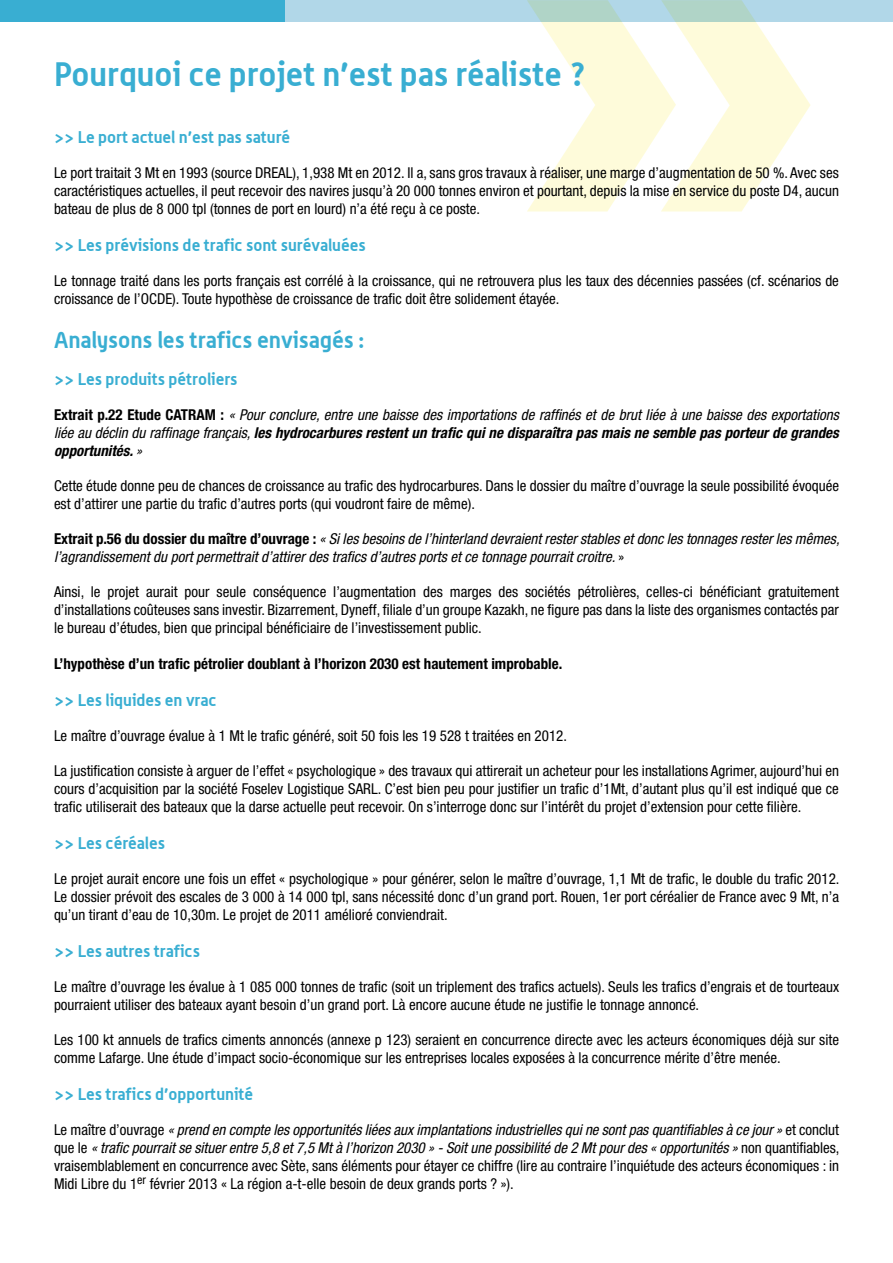
<style>
.page{position:relative;width:893px;height:1263px;background:#fff}
.page>*{position:absolute;margin:0;border:0;box-sizing:border-box;transform-origin:0 0}
.t1{font:700 33px "Alwyn";color:#39aed2}
.t2{font:700 22.5px "Alwyn";color:#39aed2}
.t3{font:700 16.5px "Alwyn";color:#39aed2}
.t4{font:condensed 15px/18px "Helvetica Neue";color:#000;text-align:justify}
.t5{font:italic condensed 15px/18px "Helvetica Neue";color:#000;text-align:justify}
.t6{font:700 condensed 15px "Helvetica Neue";color:#000}
.s1{font-weight:700;font-style:normal}
.s2{font-weight:700}
.s3{font-style:normal}
.s4{font-style:italic}
</style>
<div class="page">
<div style="left:0;top:0;width:893px;height:21px;background:#b1d7e8"></div>
<svg style="left:527px;top:0;width:284px;height:211px;fill:#fefbda"></svg>
<div style="left:0;top:0;width:285px;height:21px;background:#39aed2"></div>
<h1 class="t1" style="left:54px;top:54px;width:534px">Pourquoi ce projet n’est pas réaliste ?</h1>
<p class="t3" style="left:54px;top:127px;width:238px">&gt;&gt; Le port actuel n’est pas saturé</p>
<p class="t4" style="left:54px;top:164px;width:786px">Le port traitait 3 Mt en 1993 (source DREAL), 1,938 Mt en 2012. Il a, sans gros travaux à réaliser, une marge d’augmentation de 50 %. Avec ses caractéristiques actuelles, il peut recevoir des navires jusqu’à 20 000 tonnes environ et pourtant, depuis la mise en service du poste D4, aucun bateau de plus de 8 000 tpl (tonnes de port en lourd) n’a été reçu à ce poste.</p>
<p class="t3" style="left:54px;top:235px;width:313px">&gt;&gt; Les prévisions de trafic sont surévaluées</p>
<p class="t4" style="left:54px;top:271px;width:786px">Le tonnage traité dans les ports français est corrélé à la croissance, qui ne retrouvera plus les taux des décennies passées (cf. scénarios de croissance de l’OCDE). Toute hypothèse de croissance de trafic doit être solidement étayée.</p>
<h2 class="t2" style="left:54px;top:326px;width:312px">Analysons les trafics envisagés :</h2>
<p class="t3" style="left:54px;top:368px;width:185px">&gt;&gt; Les produits pétroliers</p>
<p class="t5" style="left:54px;top:405px;width:786px"><span class="s1">Extrait p.22 Etude CATRAM :</span> « Pour conclure, entre une baisse des importations de raffinés et de brut liée à une baisse des exportations liée au déclin du raffinage français, <span class="s2">les hydrocarbures restent un trafic qui ne disparaîtra pas mais ne semble pas porteur de grandes opportunités.</span> »</p>
<p class="t4" style="left:54px;top:476px;width:786px">Cette étude donne peu de chances de croissance au trafic des hydrocarbures. Dans le dossier du maître d’ouvrage la seule possibilité évoquée est d’attirer une partie du trafic d’autres ports (qui voudront faire de même).</p>
<p class="t5" style="left:54px;top:529px;width:787px"><span class="s1">Extrait p.56 du dossier du maître d’ouvrage :</span> « Si les besoins de l’hinterland devraient rester stables et donc les tonnages rester les mêmes, l’agrandissement du port permettrait d’attirer des trafics d’autres ports et ce tonnage pourrait croitre. <span class="s3">»</span></p>
<p class="t4" style="left:54px;top:582px;width:786px">Ainsi, le projet aurait pour seule conséquence l’augmentation des marges des sociétés pétrolières, celles-ci bénéficiant gratuitement d’installations coûteuses sans investir. Bizarrement, Dyneff, filiale d’un groupe Kazakh, ne figure pas dans la liste des organismes contactés par le bureau d’études, bien que principal bénéficiaire de l’investissement public.</p>
<p class="t6" style="left:54px;top:655px;width:510px">L’hypothèse d’un trafic pétrolier doublant à l’horizon 2030 est hautement improbable.</p>
<p class="t3" style="left:54px;top:690px;width:164px">&gt;&gt; Les liquides en vrac</p>
<p class="t4" style="left:54px;top:727px;width:515px">Le maître d’ouvrage évalue à 1 Mt le trafic généré, soit 50 fois les 19 528 t traitées en 2012.</p>
<p class="t4" style="left:54px;top:762px;width:786px">La justification consiste à arguer de l’effet « psychologique » des travaux qui attirerait un acheteur pour les installations Agrimer, aujourd’hui en cours d’acquisition par la société Foselev Logistique SARL. C’est bien peu pour justifier un trafic d’1Mt, d’autant plus qu’il est indiqué que ce trafic utiliserait des bateaux que la darse actuelle peut recevoir. On s’interroge donc sur l’intérêt du projet d’extension pour cette filière.</p>
<p class="t3" style="left:54px;top:833px;width:113px">&gt;&gt; Les céréales</p>
<p class="t4" style="left:54px;top:870px;width:787px">Le projet aurait encore une fois un effet « psychologique » pour générer, selon le maître d’ouvrage, 1,1 Mt de trafic, le double du trafic 2012.<br>Le dossier prévoit des escales de 3 000 à 14 000 tpl, sans nécessité donc d’un grand port. Rouen, 1er port céréalier de France avec 9 Mt, n’a qu’un tirant d’eau de 10,30m. Le projet de 2011 amélioré conviendrait.</p>
<p class="t3" style="left:54px;top:941px;width:147px">&gt;&gt; Les autres trafics</p>
<p class="t4" style="left:54px;top:977px;width:787px">Le maître d’ouvrage les évalue à 1 085 000 tonnes de trafic (soit un triplement des trafics actuels). Seuls les trafics d’engrais et de tourteaux pourraient utiliser des bateaux ayant besoin d’un grand port. Là encore aucune étude ne justifie le tonnage annoncé.</p>
<p class="t4" style="left:54px;top:1030px;width:786px">Les 100 kt annuels de trafics ciments annoncés (annexe p 123) seraient en concurrence directe avec les acteurs économiques déjà sur site comme Lafarge. Une étude d’impact socio-économique sur les entreprises locales exposées à la concurrence mérite d’être menée.</p>
<p class="t3" style="left:54px;top:1084px;width:201px">&gt;&gt; Les trafics d’opportunité</p>
<p class="t4" style="left:54px;top:1120px;width:787px">Le maître d’ouvrage <span class="s4">« prend en compte les opportunités liées aux implantations industrielles qui ne sont pas quantifiables à ce jour »</span> et conclut que le <span class="s4">« trafic pourrait se situer entre 5,8 et 7,5 Mt à l’horizon 2030 » - Soit une possibilité de 2 Mt pour des « opportunités »</span> non quantifiables, vraisemblablement en concurrence avec Sète, sans éléments pour étayer ce chiffre (lire au contraire l’inquiétude des acteurs économiques : in Midi Libre du 1<sup>er</sup> février 2013 « La région a-t-elle besoin de deux grands ports ? »).</p>
</div>
